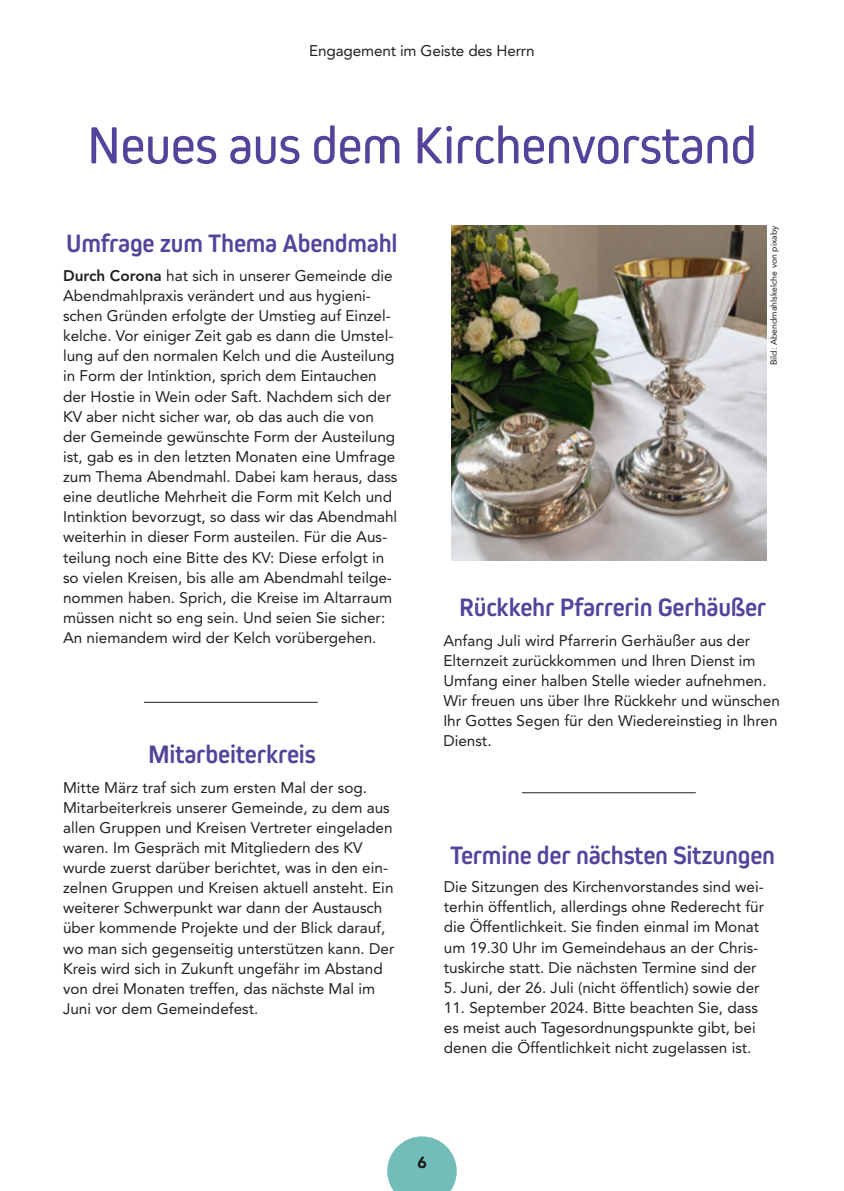
<style>
.page{position:relative;width:844px;height:1191px;background:#fff}
.page>*{position:absolute;margin:0;border:0;box-sizing:border-box;transform-origin:0 0}
.t1{font:54.25px "Kiro";letter-spacing:-.01em;color:#55439b}
.t2{font:700 26.25px "Kiro";letter-spacing:-.01em;color:#55439b}
.t3{font:800 15.75px "Avenir LT Std";color:#231f20}
.t4{font:15.4px/20.1px "Avenir LT Std";color:#231f20}
.t5{font:8.75px "Avenir LT Std";color:#231f20}
.s1{font-weight:800}
</style>
<div class="page">
<hr style="left:522px;top:792px;width:173px;height:1px;background:#231f20">
<hr style="left:144px;top:702px;width:173px;height:1px;background:#231f20">
<svg style="left:387px;top:1136px;width:69px;height:55px;background:#88c6c4"></svg>
<img style="left:451px;top:226px;width:314px;height:335px">
<p class="t4" style="left:309px;top:40px;width:227px">Engagement im Geiste des Herrn</p>
<h1 class="t1" style="left:87px;top:114px;width:671px">Neues aus dem Kirchenvorstand</h1>
<h2 class="t2" style="left:66px;top:228px;width:333px">Umfrage zum Thema Abendmahl</h2>
<p class="t4" style="left:63px;top:265px;width:336px"><span class="s1">Durch Corona</span> hat sich in unserer Gemeinde die Abendmahlpraxis verändert und aus hygieni&shy;schen Gründen erfolgte der Umstieg auf Einzel&shy;kelche. Vor einiger Zeit gab es dann die Umstel&shy;lung auf den normalen Kelch und die Austeilung in Form der Intinktion, sprich dem Eintauchen der Hostie in Wein oder Saft. Nachdem sich der KV aber nicht sicher war, ob das auch die von der Gemeinde gewünschte Form der Austeilung ist, gab es in den letzten Monaten eine Umfrage zum Thema Abendmahl. Dabei kam heraus, dass eine deutliche Mehrheit die Form mit Kelch und Intinktion bevorzugt, so dass wir das Abendmahl weiterhin in dieser Form austeilen. Für die Aus&shy;teilung noch eine Bitte des KV: Diese erfolgt in so vielen Kreisen, bis alle am Abendmahl teilge&shy;nommen haben. Sprich, die Kreise im Altarraum müssen nicht so eng sein. Und seien Sie sicher:<br>An niemandem wird der Kelch vorübergehen.</p>
<h2 class="t2" style="left:148px;top:739px;width:169px">Mitarbeiterkreis</h2>
<p class="t4" style="left:63px;top:777px;width:333px">Mitte März traf sich zum ersten Mal der sog.<br>Mitarbeiterkreis unserer Gemeinde, zu dem aus allen Gruppen und Kreisen Vertreter eingeladen waren. Im Gespräch mit Mitgliedern des KV wurde zuerst darüber berichtet, was in den ein&shy;zelnen Gruppen und Kreisen aktuell ansteht. Ein weiterer Schwerpunkt war dann der Austausch über kommende Projekte und der Blick darauf, wo man sich gegenseitig unterstützen kann. Der Kreis wird sich in Zukunft ungefähr im Abstand von drei Monaten treffen, das nächste Mal im Juni vor dem Gemeindefest.</p>
<p class="t5" style="left:768px;top:365px;width:141px;rotate:-90deg">Bild: Abendmahlskelche von pixaby</p>
<h2 class="t2" style="left:459px;top:592px;width:309px">Rückkehr Pfarrerin Gerhäußer</h2>
<p class="t4" style="left:443px;top:630px;width:338px">Anfang Juli wird Pfarrerin Gerhäußer aus der Elternzeit zurückkommen und Ihren Dienst im Umfang einer halben Stelle wieder aufnehmen.<br>Wir freuen uns über Ihre Rückkehr und wünschen Ihr Gottes Segen für den Wiedereinstieg in Ihren Dienst.</p>
<h2 class="t2" style="left:450px;top:840px;width:326px">Termine der nächsten Sitzungen</h2>
<p class="t4" style="left:443px;top:877px;width:322px">Die Sitzungen des Kirchenvorstandes sind wei&shy;terhin öffentlich, allerdings ohne Rederecht für die Öffentlichkeit. Sie finden einmal im Monat um 19.30 Uhr im Gemeindehaus an der Chris&shy;tuskirche statt. Die nächsten Termine sind der</p>
<p class="t4" style="left:443px;top:977px;width:317px">5. Juni, der 26. Juli (nicht öffentlich) sowie der</p>
<p class="t4" style="left:443px;top:997px;width:315px">11. September 2024. Bitte beachten Sie, dass es meist auch Tagesordnungspunkte gibt, bei denen die Öffentlichkeit nicht zugelassen ist.</p>
<p class="t3" style="left:417px;top:1153px;width:11px">6</p>
</div>
